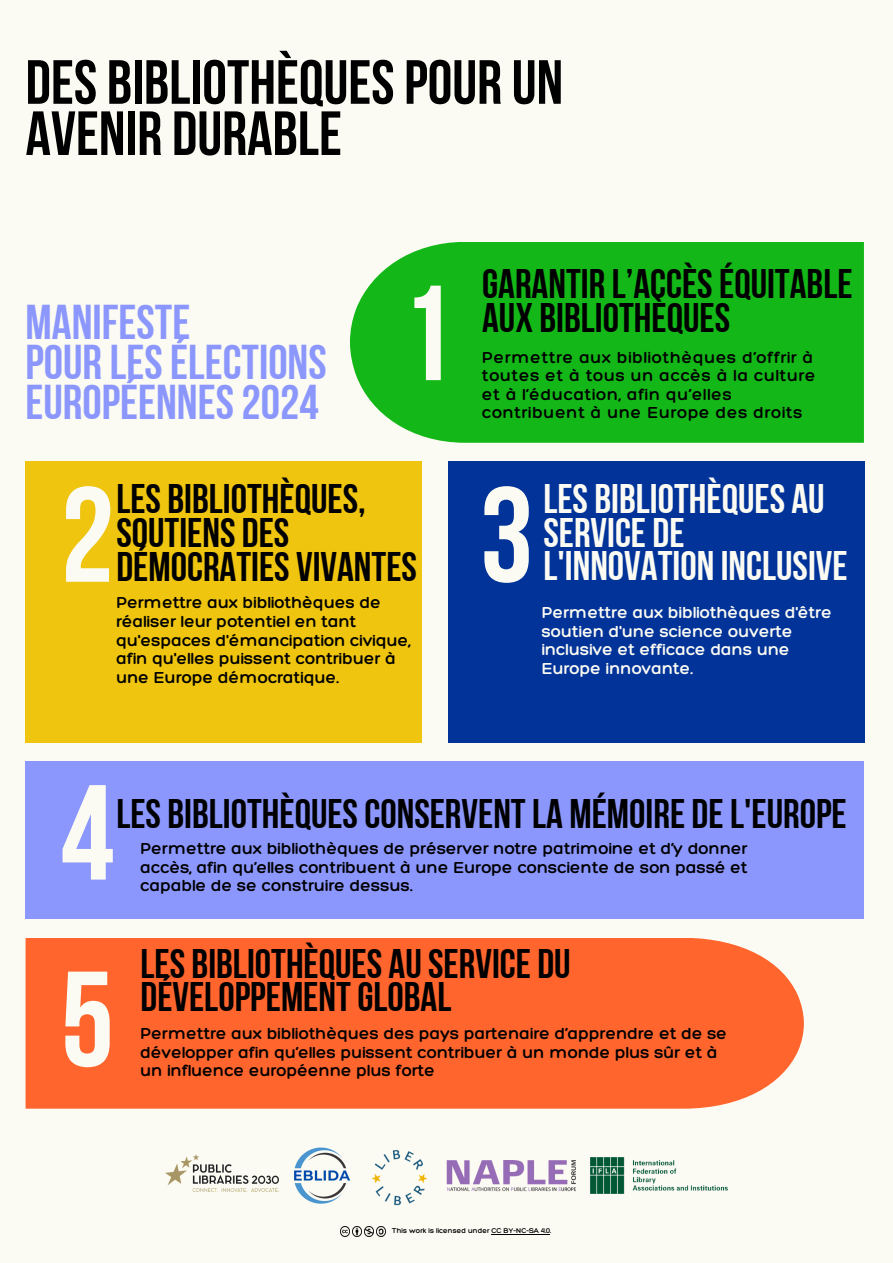
<style>
.page{position:relative;width:893px;height:1263px;background:#fbfbf3}
.page>*{position:absolute;margin:0;border:0;box-sizing:border-box;transform-origin:0 0}
.t1{font:135px "Bebas Neue Cyrillic";color:#fbfbf3}
.t2{font:62.25px/51.2px "Bebas Neue Cyrillic";color:#000}
.t3{font:48.75px/39.9px "Bebas Neue Cyrillic";color:#8b97fd}
.t4{font:41.25px/33.8px "Bebas Neue Cyrillic";color:#000}
.t5{font:41.25px/33.8px "Bebas Neue Cyrillic";color:#fbfbf3}
.t6{font:300 17.25px/18.6px "Hero";color:#000}
.t7{font:300 17.25px/18.6px "Hero";letter-spacing:.035em;color:#000}
.t8{font:300 17.25px/18.6px "Hero";color:#fbfbf3}
.t9{font:300 7.5px "Hero";color:#000}
</style>
<div class="page">
<div style="left:26px;top:938px;width:778px;height:171px;background:#ff652d"></div>
<div style="left:350px;top:242px;width:514px;height:201px;background:#13b818"></div>
<div style="left:26px;top:461px;width:396px;height:282px;background:#efc50f"></div>
<div style="left:448px;top:461px;width:416px;height:282px;background:#013399"></div>
<div style="left:26px;top:761px;width:837px;height:158px;background:#8b97fd"></div>
<img style="left:165px;top:1154px;width:114px;height:37px">
<img style="left:294px;top:1147px;width:57px;height:57px">
<img style="left:590px;top:1157px;width:138px;height:37px">
<img style="left:446px;top:1161px;width:129px;height:31px">
<img style="left:371px;top:1150px;width:57px;height:56px">
<svg style="left:340px;top:1226px;width:46px;height:10px"></svg>
<hr style="left:491px;top:1234px;width:59px;height:1px;background:#000">
<h1 class="t2" style="left:26px;top:63px;width:539px">DES BIBLIOTHÈQUESPOUR UN<br>AVENIR DURABLE</h1>
<h3 class="t3" style="left:26px;top:307px;width:303px">MANIFESTE<br>POUR LESÉLECTIONS<br>EUROPÉENNES2024</h3>
<h4 class="t1" style="left:400px;top:279px;width:55px">1</h4>
<h3 class="t4" style="left:482px;top:271px;width:372px">GARANTIR L’ACCÈSÉQUITABLE<br>AUX BIBLIOTHÈQUES</h3>
<h4 class="t7" style="left:482px;top:347px;width:335px">Permettre aux bibliothèques d’offrir à toutes et à tous un accès à la culture et à l’éducation, afin qu’elles contribuent à une Europe des droits</h4>
<h4 class="t4" style="left:116px;top:486px;width:302px">LES BIBLIOTHÈQUES,<br>SOUTIENS DES<br>DÉMOCRATIES VIVANTES</h4>
<p class="t1" style="left:61px;top:480px;width:55px">2</p>
<h3 class="t1" style="left:480px;top:480px;width:55px">3</h3>
<p class="t6" style="left:116px;top:593px;width:296px">Permettre aux bibliothèques de réaliser leur potentiel en tant qu'espaces d'émancipation civique, afin qu'elles puissent contribuer à une Europe démocratique.</p>
<h3 class="t5" style="left:543px;top:486px;width:306px">LES BIBLIOTHÈQUES AU<br>SERVICE DE<br>L'INNOVATION INCLUSIVE</h3>
<h4 class="t8" style="left:542px;top:603px;width:292px">Permettre aux bibliothèques d'être soutien d'une science ouverte inclusive et efficace dans une<br>Europe innovante.</h4>
<h4 class="t1" style="left:61px;top:778px;width:55px">4</h4>
<h2 class="t4" style="left:116px;top:800px;width:732px">LES BIBLIOTHÈQUESCONSERVENTLA MÉMOIRE DEL'EUROPE</h2>
<h3 class="t6" style="left:140px;top:839px;width:609px;text-align:justify">Permettre aux bibliothèques de préserver notre patrimoine et d’y donner accès, afin qu’elles contribuent à une Europe consciente de son passé et capable de se construire dessus.</h3>
<p class="t1" style="left:61px;top:965px;width:55px">5</p>
<p class="t4" style="left:140px;top:950px;width:431px">LES BIBLIOTHÈQUES AUSERVICE DU<br>DÉVELOPPEMENTGLOBAL</p>
<p class="t6" style="left:140px;top:1024px;width:588px">Permettre aux bibliothèques des pays partenaire d’apprendre et de se développer afin qu’elles puissent contribuer à un monde plus sûr et à un influence européenne plus forte</p>
<p class="t9" style="left:392px;top:1226px;width:160px">This work is licensed under CC BY-NC-SA 4.0.</p>
</div>
